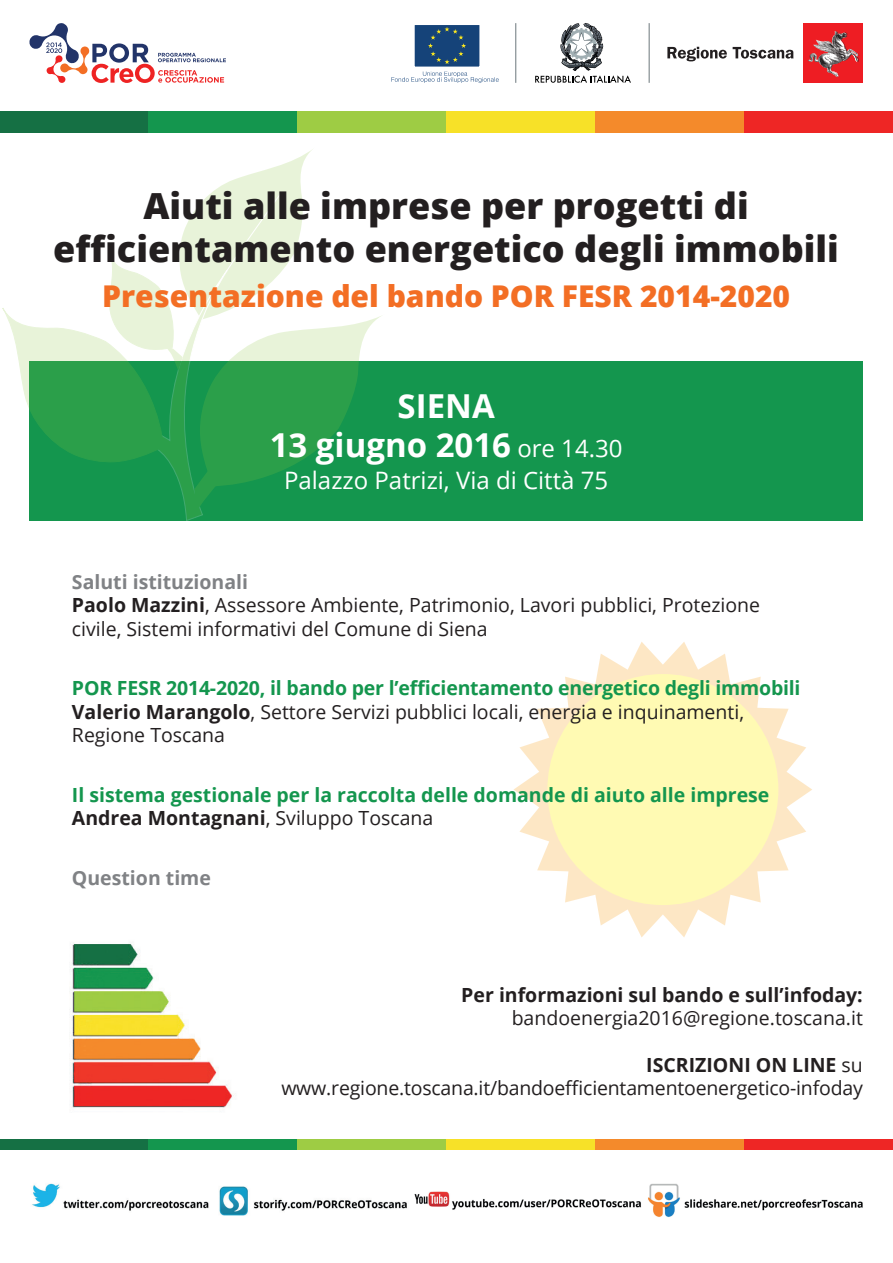
<style>
.page{position:relative;width:893px;height:1263px;background:#fff}
.page>*{position:absolute;margin:0;border:0;box-sizing:border-box;transform-origin:0 0}
.t1{font:800 36px/43.2px "Open Sans";color:#231f20;text-align:center}
.t2{font:700 33px/39.6px "Open Sans";color:#fff;text-align:center}
.t3{font:800 30px "Open Sans";color:#f36e24}
.t4{font:24px "Open Sans";color:#fff}
.t5{font:700 19.5px/23.4px "Open Sans";color:#14964e}
.t6{font:19.5px/23.4px "Open Sans";color:#231f20}
.t7{font:700 19.5px "Open Sans";color:#231f20}
.t8{font:700 19.5px "Open Sans";color:#808285}
.s1{font-weight:400;font-size:24px}
.s2{font-weight:700;color:#808285}
.s3{font-weight:700}
.s4{color:#231f20}
.s5{font-weight:400;color:#231f20}
</style>
<div class="page">
<svg style="left:513px;top:642px;width:299px;height:295px"></svg>
<div style="left:547px;top:674px;width:231px;height:231px;background:#fffab3;border-radius:50%"></div>
<svg style="left:29px;top:23px;width:197px;height:60px"></svg>
<svg style="left:535px;top:23px;width:96px;height:60px"></svg>
<svg style="left:391px;top:71px;width:108px;height:12px"></svg>
<div style="left:410px;top:23px;width:70px;height:46px;background:#154379"></div>
<div style="left:410px;top:20px;width:74px;height:51px;border:5px solid #fff"></div>
<svg style="left:428px;top:27px;width:38px;height:37px"></svg>
<hr style="left:515px;top:23px;width:1px;height:60px;background:#949ca0">
<hr style="left:648px;top:23px;width:2px;height:60px;background:#949ca0">
<div style="left:803px;top:23px;width:60px;height:60px;background:#ee1d23"></div>
<img style="left:808px;top:31px;width:51px;height:46px">
<svg style="left:667px;top:47px;width:60px;height:14px"></svg>
<svg style="left:733px;top:47px;width:60px;height:12px"></svg>
<div style="left:29px;top:361px;width:834px;height:159px;background:#14964e"></div>
<div style="left:0;top:111px;width:148px;height:21px;background:#157044"></div>
<div style="left:148px;top:111px;width:149px;height:21px;background:#14964e"></div>
<div style="left:297px;top:111px;width:149px;height:21px;background:#9ecc44"></div>
<div style="left:446px;top:111px;width:149px;height:21px;background:#f7e128"></div>
<div style="left:595px;top:111px;width:149px;height:21px;background:#f48a2b"></div>
<div style="left:744px;top:111px;width:149px;height:21px;background:#ee2625"></div>
<div style="left:0;top:1140px;width:148px;height:10px;background:#157044"></div>
<div style="left:148px;top:1140px;width:149px;height:10px;background:#14964e"></div>
<div style="left:297px;top:1140px;width:149px;height:10px;background:#9ecc44"></div>
<div style="left:446px;top:1140px;width:149px;height:10px;background:#f7e128"></div>
<div style="left:595px;top:1140px;width:149px;height:10px;background:#f48a2b"></div>
<div style="left:744px;top:1140px;width:149px;height:10px;background:#ee2625"></div>
<img style="left:71px;top:943px;width:161px;height:165px">
<img style="left:32px;top:1183px;width:831px;height:35px">
<svg style="left:2px;top:149px;width:384px;height:372px"></svg>
<h1 class="t1" style="left:53px;top:182px;width:787px">Aiuti alle imprese per progetti di efficientamento energetico degli immobili</h1>
<h3 class="t3" style="left:102px;top:273px;width:690px">Presentazione del bando POR FESR 2014-2020</h3>
<h2 class="t2" style="left:270px;top:385px;width:354px">SIENA<br>13 giugno 2016 <span class="s1">ore 14.30</span></h2>
<p class="t4" style="left:284px;top:464px;width:326px">Palazzo Patrizi, Via di Città 75</p>
<p class="t6" style="left:72px;top:570px;width:690px"><span class="s2">Saluti istituzionali<br></span><span class="s3">Paolo Mazzini</span>, Assessore Ambiente, Patrimonio, Lavori pubblici, Protezione civile, Sistemi informativi del Comune di Siena</p>
<p class="t5" style="left:72px;top:676px;width:730px">POR FESR 2014-2020, il bando per l’efficientamento energetico degli immobili<br><span class="s4">Valerio Marangolo</span><span class="s5">, Settore Servizi pubblici locali, energia e inquinamenti,<br>Regione Toscana</span></p>
<p class="t5" style="left:72px;top:782px;width:699px">Il sistema gestionale per la raccolta delle domande di aiuto alle imprese<br><span class="s4">Andrea Montagnani</span><span class="s5">, Sviluppo Toscana</span></p>
<p class="t8" style="left:72px;top:864px;width:140px">Question time</p>
<p class="t7" style="left:461px;top:981px;width:403px">Per informazioni sul bando e sull’infoday:</p>
<p class="t6" style="left:512px;top:1006px;width:353px">bandoenergia2016@regione.toscana.it</p>
<p class="t6" style="left:281px;top:1053px;width:583px;text-align:right"><span class="s3">ISCRIZIONI ON LINE</span> su www.regione.toscana.it/bandoefficientamentoenergetico-infoday</p>
</div>
